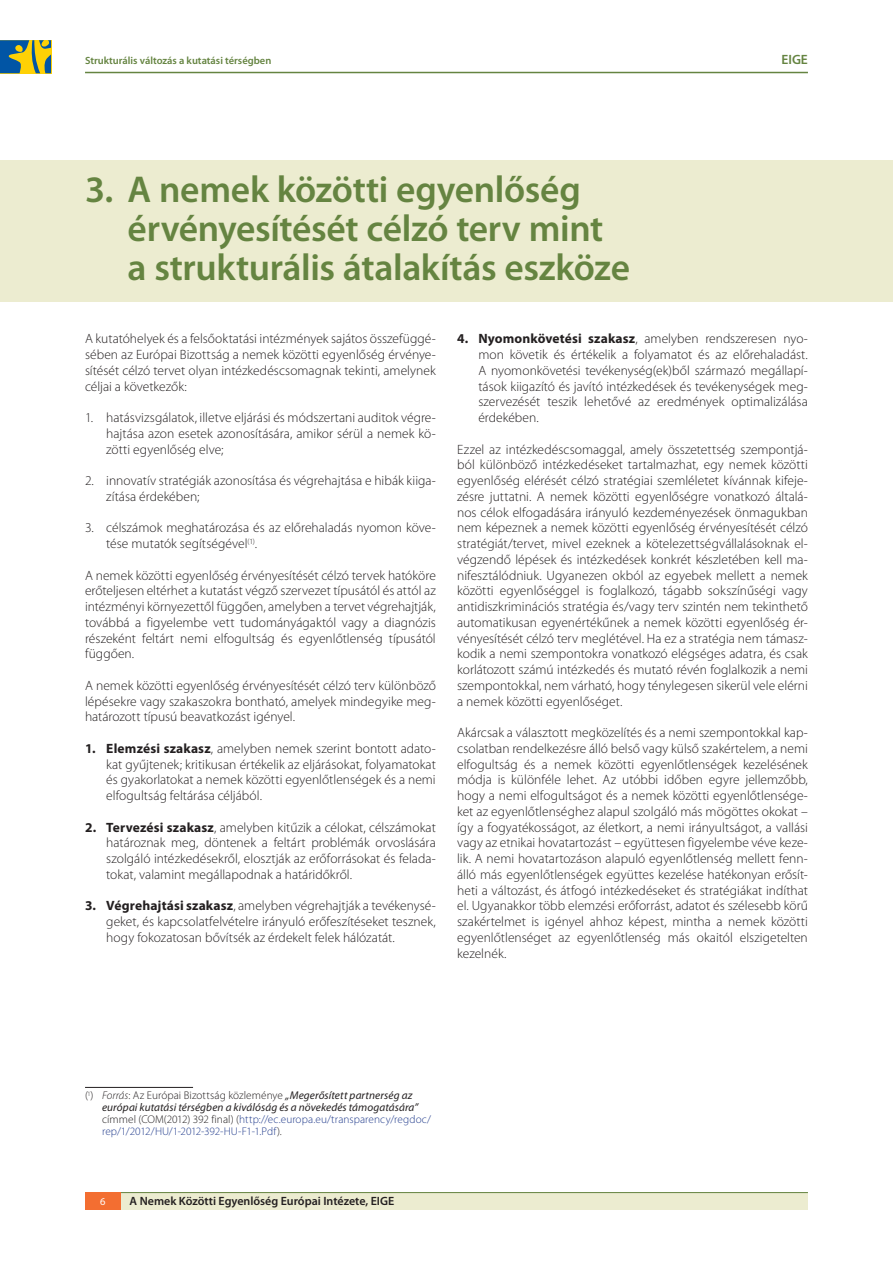
<style>
.page{position:relative;width:893px;height:1263px;background:#fff}
.page>*{position:absolute;margin:0;border:0;box-sizing:border-box;transform-origin:0 0}
.Title_1_Left{font:600 37.5px/39px "Myriad Pro";letter-spacing:-.01em;color:#658441}
.Body_text{font:300 13.5px/15.8px "Myriad Pro";color:#231f20;text-align:justify}
.text_bullet_1{font:300 13.5px/15.8px "Myriad Pro";color:#231f20;text-align:justify}
.t1{font:600 13.5px "Myriad Pro";color:#658441}
.t2{font:600 12px "Myriad Pro";color:#231f20}
.Footnote{font:italic 11.25px/12px "Myriad Pro";letter-spacing:.01em;color:#231f20}
.t3{font:600 10.5px "Myriad Pro";color:#658441}
.t4{font:10.5px "Myriad Pro";color:#fff}
.s1{font-weight:700}
.s2{font-weight:300;font-style:normal}
.s3{font-weight:300}
.s4{font-weight:300;font-style:normal;color:#253f8e}
</style>
<div class="page">
<hr style="left:85px;top:72px;width:723px;height:1px;background:#658441">
<svg style="left:0;top:40px;width:51px;height:33px;background:#778e5a"></svg>
<div style="left:113px;top:1192px;width:695px;height:18px;background:#ececd0"></div>
<hr style="left:120px;top:1192px;width:688px;height:1px;background:#658441">
<div style="left:85px;top:1192px;width:36px;height:18px;background:#f36e31"></div>
<div style="left:0;top:161px;width:893px;height:141px;background:#ececd0"></div>
<hr style="left:85px;top:1087px;width:108px;height:1px;background:#231f20">
<p class="t3" style="left:85px;top:54px;width:188px">Strukturális változás a kutatási térségben</p>
<p class="t1" style="left:781px;top:52px;width:28px">EIGE</p>
<p class="Title_1_Left" style="left:128px;top:170px;width:504px;text-indent:-43px">3. A nemek közötti egyenlőség érvényesítését célzó terv mint a strukturális átalakítás eszköze</p>
<p class="Body_text" style="left:85px;top:331px;width:352px">A kutatóhelyek és a felsőoktatási intézmények sajátos összefüggé&shy;sében az Európai Bizottság a nemek közötti egyenlőség érvénye&shy;sítését célzó tervet olyan intézkedéscsomagnak tekinti, amelynek céljai a következők:</p>
<p class="text_bullet_1" style="left:106px;top:410px;width:331px;text-indent:-21px">1. hatásvizsgálatok, illetve eljárási és módszertani auditok végre&shy;hajtása azon esetek azonosítására, amikor sérül a nemek kö&shy;zötti egyenlőség elve;</p>
<p class="text_bullet_1" style="left:106px;top:473px;width:331px;text-indent:-21px">2. innovatív stratégiák azonosítása és végrehajtása e hibák kiiga&shy;zítása érdekében;</p>
<p class="text_bullet_1" style="left:106px;top:520px;width:331px;text-indent:-21px">3. célszámok meghatározása és az előrehaladás nyomon köve&shy;tése mutatók segítségével<sup>(1)</sup>.</p>
<p class="Body_text" style="left:85px;top:567px;width:352px">A nemek közötti egyenlőség érvényesítését célzó tervek hatóköre erőteljesen eltérhet a kutatást végző szervezet típusától és attól az intézményi környezettől függően, amelyben a tervet végrehajtják, továbbá a figyelembe vett tudományágaktól vagy a diagnózis részeként feltárt nemi elfogultság és egyenlőtlenség típusától függően.</p>
<p class="Body_text" style="left:85px;top:678px;width:352px">A nemek közötti egyenlőség érvényesítését célzó terv különböző lépésekre vagy szakaszokra bontható, amelyek mindegyike meg&shy;határozott típusú beavatkozást igényel.</p>
<p class="text_bullet_1" style="left:106px;top:741px;width:331px;text-indent:-21px"><span class="s1">1. Elemzési szakasz</span>, amelyben nemek szerint bontott adato&shy;kat gyűjtenek; kritikusan értékelik az eljárásokat, folyamatokat és gyakorlatokat a nemek közötti egyenlőtlenségek és a nemi elfogultság feltárása céljából.</p>
<p class="text_bullet_1" style="left:106px;top:819px;width:331px;text-indent:-21px"><span class="s1">2. Tervezési szakasz</span>, amelyben kitűzik a célokat, célszámokat határoznak meg, döntenek a feltárt problémák orvoslására szolgáló intézkedésekről, elosztják az erőforrásokat és felada&shy;tokat, valamint megállapodnak a határidőkről.</p>
<p class="text_bullet_1" style="left:106px;top:898px;width:331px;text-indent:-21px"><span class="s1">3. Végrehajtási szakasz</span>, amelyben végrehajtják a tevékenysé&shy;geket, és kapcsolatfelvételre irányuló erőfeszítéseket tesznek, hogy fokozatosan bővítsék az érdekelt felek hálózatát.</p>
<p class="text_bullet_1" style="left:478px;top:331px;width:331px;text-indent:-21px"><span class="s1">4. Nyomonkövetési szakasz</span>, amelyben rendszeresen nyo&shy;mon követik és értékelik a folyamatot és az előrehaladást.<br>A nyomonkövetési tevékenység(ek)ből származó megállapí&shy;tások kiigazító és javító intézkedések és tevékenységek meg&shy;szervezését teszik lehetővé az eredmények optimalizálása érdekében.</p>
<p class="Body_text" style="left:457px;top:441px;width:352px">Ezzel az intézkedéscsomaggal, amely összetettség szempontjá&shy;ból különböző intézkedéseket tartalmazhat, egy nemek közötti egyenlőség elérését célzó stratégiai szemléletet kívánnak kifeje&shy;zésre juttatni. A nemek közötti egyenlőségre vonatkozó általá&shy;nos célok elfogadására irányuló kezdeményezések önmagukban nem képeznek a nemek közötti egyenlőség érvényesítését célzó stratégiát/tervet, mivel ezeknek a kötelezettségvállalásoknak el&shy;végzendő lépések és intézkedések konkrét készletében kell ma&shy;nifesztálódniuk. Ugyanezen okból az egyebek mellett a nemek közötti egyenlőséggel is foglalkozó, tágabb sokszínűségi vagy antidiszkriminációs stratégia és/vagy terv szintén nem tekinthető automatikusan egyenértékűnek a nemek közötti egyenlőség ér&shy;vényesítését célzó terv meglétével. Ha ez a stratégia nem támasz&shy;kodik a nemi szempontokra vonatkozó elégséges adatra, és csak korlátozott számú intézkedés és mutató révén foglalkozik a nemi szempontokkal, nem várható, hogy ténylegesen sikerül vele elérni a nemek közötti egyenlőséget.</p>
<p class="Body_text" style="left:457px;top:725px;width:352px">Akárcsak a választott megközelítés és a nemi szempontokkal kap&shy;csolatban rendelkezésre álló belső vagy külső szakértelem, a nemi elfogultság és a nemek közötti egyenlőtlenségek kezelésének módja is különféle lehet. Az utóbbi időben egyre jellemzőbb, hogy a nemi elfogultságot és a nemek közötti egyenlőtlensége&shy;ket az egyenlőtlenséghez alapul szolgáló más mögöttes okokat – így a fogyatékosságot, az életkort, a nemi irányultságot, a vallási vagy az etnikai hovatartozást – együttesen figyelembe véve keze&shy;lik. A nemi hovatartozáson alapuló egyenlőtlenség mellett fenn&shy;álló más egyenlőtlenségek együttes kezelése hatékonyan erősít&shy;heti a változást, és átfogó intézkedéseket és stratégiákat indíthat el. Ugyanakkor több elemzési erőforrást, adatot és szélesebb körű szakértelmet is igényel ahhoz képest, mintha a nemek közötti egyenlőtlenséget az egyenlőtlenség más okaitól elszigetelten kezelnék.</p>
<p class="Footnote" style="left:102px;top:1089px;width:331px;text-indent:-17px"><span class="s2">(</span><sup>1</sup><span class="s2">)</span> <span class="s3">Forrás</span><span class="s2">: Az Európai Bizottság közleménye</span> „Megerősített partnerség az európai kutatási térségben a kiválóság és a növekedés támogatására” <span class="s2">címmel (COM(2012) 392 final) (</span><span class="s4">http://ec.europa.eu/transparency/regdoc/ rep/1/2012/HU/1-2012-392-HU-F1-1.Pdf</span><span class="s2">).</span></p>
<p class="t4" style="left:100px;top:1195px;width:7px">6</p>
<p class="t2" style="left:130px;top:1194px;width:266px">A Nemek Közötti Egyenlőség Európai Intézete, EIGE</p>
</div>
